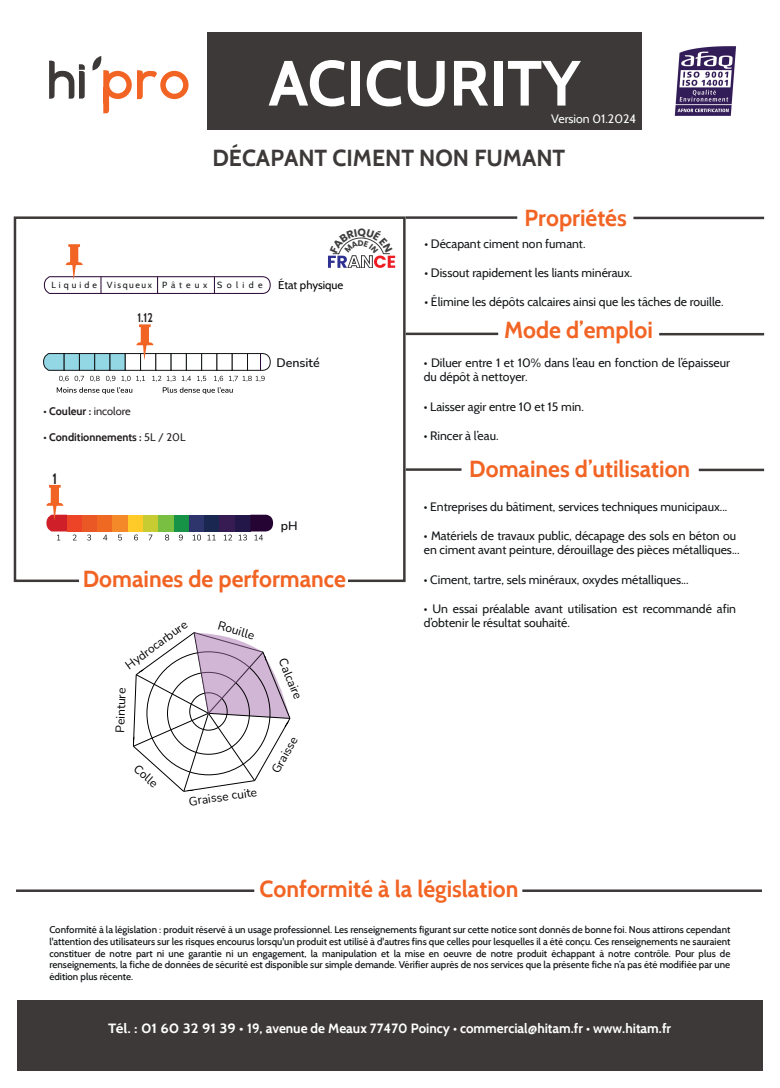
<style>
.page{position:relative;width:780px;height:1088px;background:#fff}
.page>*{position:absolute;margin:0;border:0;box-sizing:border-box;transform-origin:0 0}
.t1{font:700 63.75px "Cabin";color:#fff}
.t2{font:700 23.12px "Cabin";color:#f26424}
.t3{font:700 23.12px "Cabin";color:#3c3938}
.t4{font:700 15px "Cabin";color:#231f20;scale:.83 1}
.t5{font:700 13.38px "Cabin";color:#fff;scale:1.11 1}
.t6{font:700 12.5px "Cabin";color:#231f20;scale:.83 1}
.t7{font:600 12.38px "Nunito";color:#111416}
.t8{font:12.12px/14.6px "Cabin";color:#111416}
.t9{font:12.12px "Cabin";color:#fff}
.t10{font:12px "Nunito";color:#000001}
.t11{font:11.38px "Cabin";color:#000001}
.t12{font:700 11px "Cabin";color:#231f20}
.t13{font:500 9.75px/11.8px "Cabin";color:#111416;text-align:justify}
.t14{font:8.88px "Cabin";letter-spacing:.34em;color:#111416}
.s1{font-weight:400}
</style>
<div class="page">
<div style="left:207px;top:32px;width:434px;height:98px;background:#3c3938"></div>
<div style="left:14px;top:216px;width:391px;height:366px;border:2px solid #3c3938"></div>
<div style="left:17px;top:1000px;width:745px;height:70px;background:#3c3938"></div>
<hr style="left:659px;top:333px;width:105px;height:2px;background:#3c3938">
<hr style="left:406px;top:333px;width:92px;height:2px;background:#3c3938">
<hr style="left:698px;top:469px;width:66px;height:2px;background:#3c3938">
<hr style="left:406px;top:468px;width:55px;height:3px;background:#3c3938">
<hr style="left:633px;top:217px;width:131px;height:2px;background:#3c3938">
<hr style="left:406px;top:216px;width:111px;height:3px;background:#3c3938">
<hr style="left:16px;top:889px;width:238px;height:3px;background:#3c3938">
<hr style="left:522px;top:889px;width:240px;height:3px;background:#3c3938">
<svg style="left:43px;top:244px;width:228px;height:50px"></svg>
<div style="left:160px;top:71px;width:28px;height:28px;background:#f26424;border-radius:50%"></div>
<div style="left:166px;top:76px;width:17px;height:18px;background:#fff;border-radius:50%"></div>
<svg style="left:92px;top:56px;width:65px;height:57px"></svg>
<svg style="left:49px;top:61px;width:36px;height:38px"></svg>
<img style="left:674px;top:46px;width:62px;height:70px">
<svg style="left:43px;top:324px;width:227px;height:70px"></svg>
<div style="left:67px;top:515px;width:15px;height:16px;background:#ed4428"></div>
<div style="left:82px;top:515px;width:16px;height:16px;background:#ea5826"></div>
<div style="left:98px;top:515px;width:15px;height:16px;background:#f06922"></div>
<div style="left:113px;top:515px;width:15px;height:16px;background:#f48929"></div>
<div style="left:128px;top:515px;width:15px;height:16px;background:#fecb28"></div>
<div style="left:143px;top:515px;width:16px;height:16px;background:#c7cc33"></div>
<div style="left:159px;top:515px;width:15px;height:16px;background:#79bf42"></div>
<div style="left:174px;top:515px;width:15px;height:16px;background:#169346"></div>
<div style="left:189px;top:515px;width:15px;height:16px;background:#2e356d"></div>
<div style="left:204px;top:515px;width:16px;height:16px;background:#1a2851"></div>
<div style="left:220px;top:515px;width:15px;height:16px;background:#361c52"></div>
<div style="left:235px;top:515px;width:15px;height:16px;background:#231648"></div>
<svg style="left:73px;top:534px;width:4px;height:6px"></svg>
<svg style="left:87px;top:534px;width:4px;height:6px"></svg>
<svg style="left:103px;top:534px;width:4px;height:6px"></svg>
<svg style="left:118px;top:535px;width:4px;height:5px"></svg>
<svg style="left:134px;top:534px;width:4px;height:6px"></svg>
<svg style="left:148px;top:535px;width:4px;height:5px"></svg>
<svg style="left:165px;top:534px;width:4px;height:6px"></svg>
<svg style="left:179px;top:534px;width:4px;height:6px"></svg>
<svg style="left:192px;top:534px;width:9px;height:6px"></svg>
<svg style="left:207px;top:534px;width:9px;height:6px"></svg>
<svg style="left:224px;top:534px;width:8px;height:6px"></svg>
<svg style="left:238px;top:515px;width:35px;height:25px"></svg>
<svg style="left:46px;top:485px;width:21px;height:55px"></svg>
<div style="left:79px;top:562px;width:269px;height:38px;background:#fff"></div>
<svg style="left:133px;top:632px;width:157px;height:160px"></svg>
<svg style="left:328px;top:237px;width:67px;height:31px"></svg>
<h1 class="t1" style="left:268px;top:45px;width:313px">ACICURITY</h1>
<h2 class="t3" style="left:212px;top:144px;width:354px">DÉCAPANT CIMENT NON FUMANT</h2>
<p class="t9" style="left:551px;top:112px;width:86px">Version 01.2024</p>
<p class="t14" style="left:51px;top:279px;width:213px">Liquide Visqueux Pâteux Solide</p>
<p class="t11" style="left:278px;top:278px;width:67px">État physique</p>
<p class="t6" style="left:137px;top:310px;width:20px">1.12</p>
<p class="t12" style="left:43px;top:404px;width:89px">• Couleur : <span class="s1">incolore</span></p>
<p class="t12" style="left:43px;top:431px;width:143px">• Conditionnements : <span class="s1">5L / 20L</span></p>
<h3 class="t4" style="left:52px;top:469px;width:7px">1</h3>
<p class="t7" style="left:276px;top:354px;width:45px">Densité</p>
<p class="t7" style="left:281px;top:517px;width:18px">pH</p>
<h2 class="t2" style="left:83px;top:565px;width:265px">Domaines de performance</h2>
<p class="t10" style="left:221px;top:617px;width:39px;rotate:16deg">Rouille</p>
<p class="t10" style="left:290px;top:655px;width:44px;rotate:67deg">Calcaire</p>
<p class="t10" style="left:267px;top:768px;width:42px;rotate:-61deg">Graisse</p>
<p class="t10" style="left:188px;top:793px;width:70px;rotate:-8deg">Graisse cuite</p>
<p class="t10" style="left:122px;top:659px;width:75px;rotate:-36deg">Hydrocarbure</p>
<p class="t10" style="left:112px;top:732px;width:46px;rotate:-88deg">Peinture</p>
<p class="t10" style="left:141px;top:760px;width:29px;rotate:42deg">Colle</p>
<h2 class="t2" style="left:524px;top:204px;width:104px">Propriétés</h2>
<p class="t8" style="left:424px;top:236px;width:162px">• Décapant ciment non fumant.</p>
<p class="t8" style="left:424px;top:265px;width:209px">• Dissout rapidement les liants minéraux.</p>
<p class="t8" style="left:424px;top:294px;width:300px">• Élimine les dépôts calcaires ainsi que les tâches de rouille.</p>
<h2 class="t2" style="left:504px;top:316px;width:150px">Mode d’emploi</h2>
<p class="t8" style="left:424px;top:355px;width:308px">• Diluer entre 1 et 10% dans l’eau en fonction de l’épaisseur du dépôt à nettoyer.</p>
<p class="t8" style="left:424px;top:399px;width:161px">• Laisser agir entre 10 et 15 min.</p>
<p class="t8" style="left:424px;top:428px;width:76px">• Rincer à l’eau.</p>
<h2 class="t2" style="left:469px;top:455px;width:222px">Domaines d’utilisation</h2>
<p class="t8" style="left:424px;top:499px;width:305px">• Entreprises du bâtiment, services techniques municipaux...</p>
<p class="t8" style="left:424px;top:528px;width:317px">• Matériels de travaux public, décapage des sols en béton ou en ciment avant peinture, dérouillage des pièces métalliques...</p>
<p class="t8" style="left:424px;top:572px;width:266px">• Ciment, tartre, sels minéraux, oxydes métalliques...</p>
<p class="t8" style="left:424px;top:601px;width:314px">• Un essai préalable avant utilisation est recommandé afin d’obtenir le résultat souhaité.</p>
<h2 class="t2" style="left:260px;top:875px;width:260px">Conformité à la législation</h2>
<p class="t13" style="left:49px;top:924px;width:682px">Conformité à la législation : produit réservé à un usage professionnel. Les renseignements figurant sur cette notice sont donnés de bonne foi. Nous attirons cependant l'attention des utilisateurs sur les risques encourus lorsqu'un produit est utilisé à d'autres fins que celles pour lesquelles il a été conçu. Ces renseignements ne sauraient constituer de notre part ni une garantie ni un engagement, la manipulation et la mise en oeuvre de notre produit échappant à notre contrôle. Pour plus de renseignements, la fiche de données de sécurité est disponible sur simple demande. Vérifier auprès de nos services que la présente fiche n’a pas été modifiée par une édition plus récente.</p>
<h3 class="t5" style="left:108px;top:1020px;width:508px">Tél. : 01 60 32 91 39 • 19, avenue de Meaux 77470 Poincy • commercial@hitam.fr • www.hitam.fr</h3>
</div>
